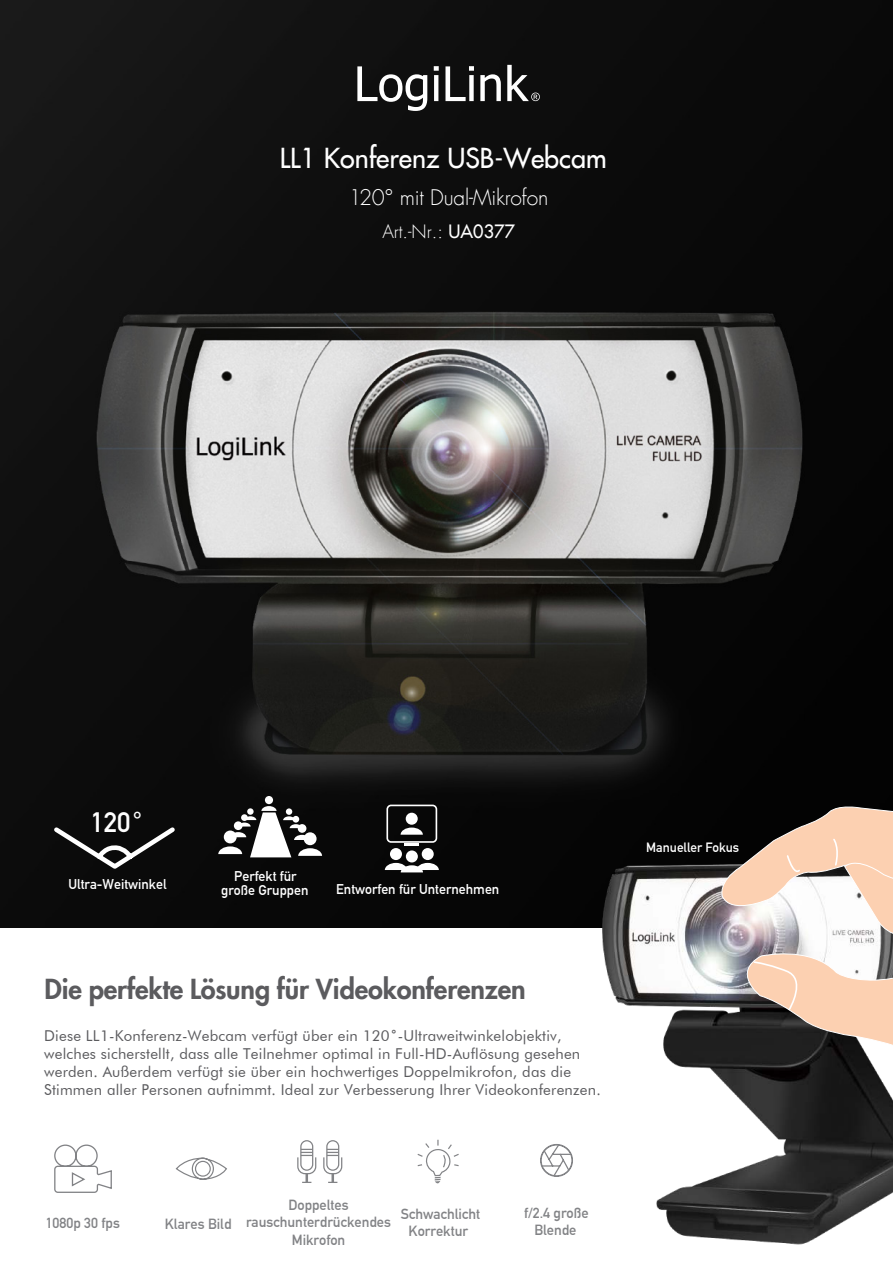
<style>
.page{position:relative;width:893px;height:1263px;background:#fff}
.page>*{position:absolute;margin:0;border:0;box-sizing:border-box;transform-origin:0 0}
.t1{font:700 27.75px "DIN Alternate";color:#fff}
.t2{font:800 27px "Futura LT";letter-spacing:-.005em;color:#5b5b5e}
.t3{font:27px "Futura LT";color:#fff}
.t4{font:300 21px "Futura LT";letter-spacing:-.01em;color:#fff}
.t5{font:300 18px "Futura LT";color:#fff}
.t6{font:15px/18px "Futura BT";letter-spacing:.015em;color:#5b5b5e}
.t7{font:700 14.4px/17.2px "DIN Alternate";color:#828386;text-align:center}
.t8{font:700 13.8px/13.5px "DIN Alternate";color:#fff;text-align:center}
.t9{font:700 13.2px "DIN Alternate";color:#fff}
.s1{font-weight:400}
.s2{font-family:"Futura BT";font-weight:300}
</style>
<div class="page">
<img style="left:0;top:0;width:893px;height:927px">
<svg style="left:357px;top:65px;width:183px;height:46px"></svg>
<svg style="left:50px;top:823px;width:129px;height:49px;background:#292929"></svg>
<img style="left:591px;top:850px;width:302px;height:395px">
<svg style="left:717px;top:794px;width:176px;height:286px;background:#665c56"></svg>
<svg style="left:752px;top:838px;width:141px;height:173px"></svg>
<div style="left:386px;top:805px;width:51px;height:38px;border:2px solid #fff;border-radius:4px"></div>
<svg style="left:405px;top:844px;width:14px;height:2px"></svg>
<div style="left:406px;top:813px;width:12px;height:12px;background:#fff;border-radius:50%"></div>
<svg style="left:401px;top:827px;width:22px;height:8px"></svg>
<div style="left:390px;top:848px;width:12px;height:12px;background:#fff;border-radius:50%"></div>
<div style="left:422px;top:848px;width:12px;height:12px;background:#fff;border-radius:50%"></div>
<div style="left:406px;top:850px;width:12px;height:12px;background:#fff;border-radius:50%"></div>
<svg style="left:385px;top:863px;width:54px;height:9px"></svg>
<div style="left:265px;top:796px;width:8px;height:8px;background:#fff;border-radius:50%"></div>
<svg style="left:218px;top:806px;width:104px;height:51px"></svg>
<svg style="left:54px;top:1144px;width:58px;height:49px"></svg>
<svg style="left:297px;top:1140px;width:46px;height:43px"></svg>
<svg style="left:175px;top:1157px;width:52px;height:23px"></svg>
<svg style="left:417px;top:1139px;width:42px;height:45px"></svg>
<svg style="left:540px;top:1144px;width:33px;height:33px"></svg>
<h2 class="t3" style="left:280px;top:143px;width:329px">LL1 Konferenz USB-Webcam</h2>
<h3 class="t4" style="left:349px;top:185px;width:201px">120° mit Dual-Mikrofon</h3>
<p class="t5" style="left:382px;top:221px;width:134px">Art.-Nr.: <span class="s1">UA0377</span></p>
<h1 class="t1" style="left:91px;top:806px;width:55px">120<span class="s2">˚</span></h1>
<p class="t8" style="left:68px;top:876px;width:100px">Ultra-Weitwinkel</p>
<p class="t8" style="left:221px;top:868px;width:89px">Perfekt für große Gruppen</p>
<p class="t8" style="left:336px;top:881px;width:165px">Entworfen für Unternehmen</p>
<h2 class="t2" style="left:45px;top:970px;width:483px">Die perfekte Lösung für Videokonferenzen</h2>
<p class="t6" style="left:44px;top:1027px;width:558px">Diese LL1-Konferenz-Webcam verfügt über ein 120˚-Ultraweitwinkelobjektiv, welches sicherstellt, dass alle Teilnehmer optimal in Full-HD-Auflösung gesehen werden. Außerdem verfügt sie über ein hochwertiges Doppelmikrofon, das die Stimmen aller Personen aufnimmt. Ideal zur Verbesserung Ihrer Videokonferenzen.</p>
<p class="t7" style="left:46px;top:1215px;width:76px">1080p 30 fps</p>
<p class="t7" style="left:246px;top:1195px;width:147px">Doppeltes rauschunterdrückendes<br>Mikrofon</p>
<p class="t7" style="left:165px;top:1214px;width:68px">Klares Bild</p>
<p class="t7" style="left:401px;top:1204px;width:81px">Schwachlicht<br>Korrektur</p>
<p class="t7" style="left:524px;top:1205px;width:66px">f/2.4 große<br>Blende</p>
<p class="t9" style="left:646px;top:838px;width:95px">Manueller Fokus</p>
</div>
